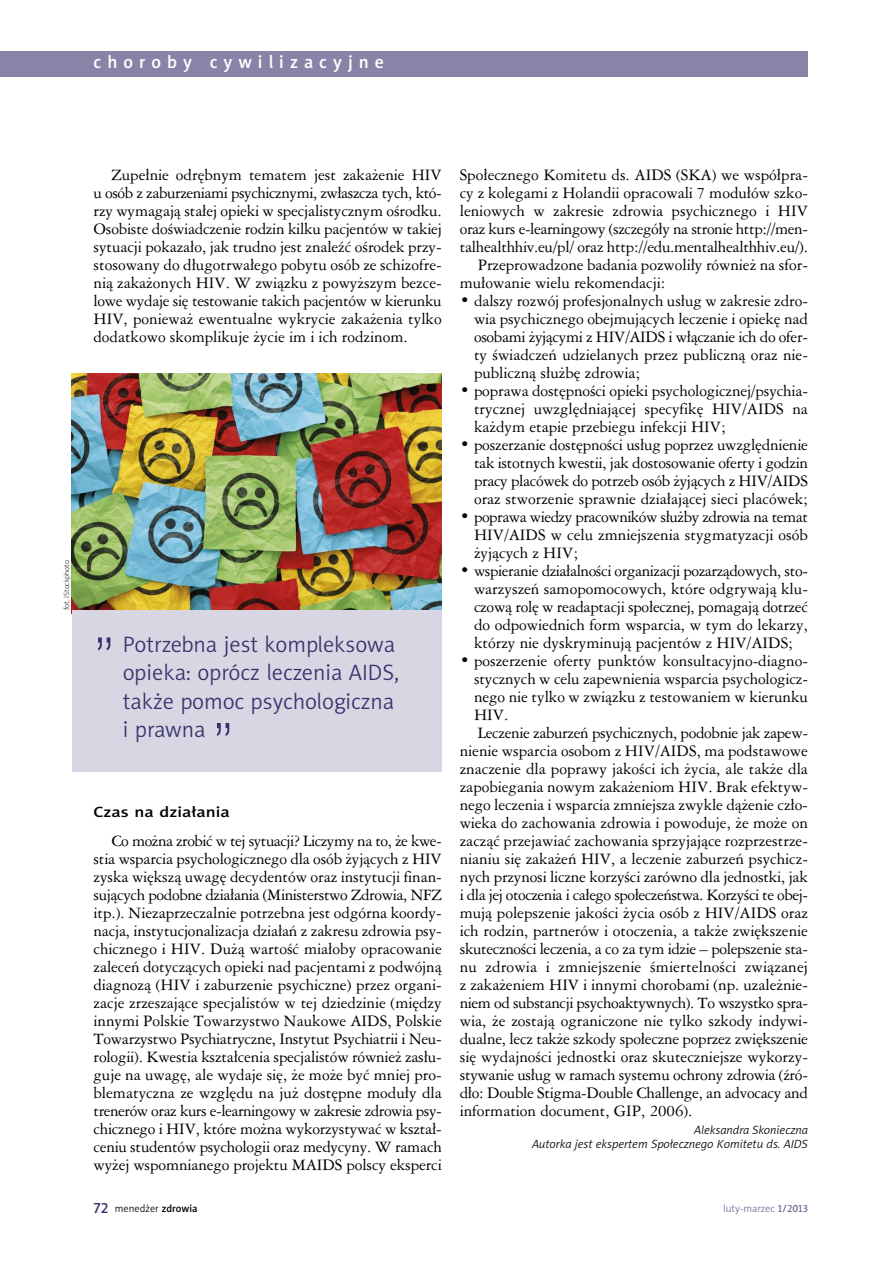
<style>
.page{position:relative;width:893px;height:1263px;background:#fff}
.page>*{position:absolute;margin:0;border:0;box-sizing:border-box;transform-origin:0 0}
.t1{font:52.5px "Swis 721 Lt PL";color:#36326d}
.t2{font:22.5px/28.5px "Naomi Sans EFNPS Light";color:#36326d}
.t3{font:18px "Naomi Sans EFNPS Medium";letter-spacing:.335em;color:#fff}
.t4{font:15px/18px "Ameri Garmnd PL";color:#000;text-align:justify}
.t5{font:15px "Ameri Garmnd PL";letter-spacing:-.02em;color:#000}
.t6{font:15px "Ameri Garmnd PL";letter-spacing:-.03em;color:#000}
.t7{font:15px "Ameri Garmnd PL";letter-spacing:-.025em;color:#000}
.t8{font:15px "Naomi Sans EFNPS Medium";color:#000;scale:1.2 1}
.t9{font:italic 12px/13.5px "Naomi Sans EFNPS Light";color:#000;text-align:right}
.t10{font:10.5px "Naomi Sans EFNPS Light";color:#000}
.t11{font:10.5px "Naomi Sans EFNPS Light";color:#727099}
.t12{font:7.5px "Naomi Sans EFNPS Thin";color:#000}
.s1{font-family:"Naomi Sans EFNPS Medium";font-size:15px;color:#36326d}
.s2{font-family:"Naomi Sans EFNPS Medium"}
</style>
<div class="page">
<div style="left:0;top:51px;width:808px;height:26px;background:#8784a8"></div>
<img style="left:72px;top:373px;width:370px;height:237px">
<div style="left:72px;top:610px;width:370px;height:161px;background:#d7d6e2"></div>
<p class="t3" style="left:94px;top:55px;width:292px">choroby cywilizacyjne</p>
<p class="t12" style="left:64px;top:610px;width:51px;rotate:-90deg">fot. iStockphoto</p>
<p class="t4" style="left:94px;top:166px;width:350px;text-indent:18px">Zupełnie odrębnym tematem jest zakażenie HIV u osób z zaburzeniami psychicznymi, zwłaszcza tych, któ&shy;rzy wymagają stałej opieki w specjalistycznym ośrodku.<br>Osobiste doświadczenie rodzin kilku pacjentów w takiej sytuacji pokazało, jak trudno jest znaleźć ośrodek przy&shy;stosowany do długotrwałego pobytu osób ze schizofre&shy;nią zakażonych HIV. W związku z powyższym bezce&shy;lowe wydaje się testowanie takich pacjentów w kierunku HIV, ponieważ ewentualne wykrycie zakażenia tylko dodatkowo skomplikuje życie im i ich rodzinom.</p>
<p class="t4" style="left:460px;top:166px;width:350px">Społecznego Komitetu ds. AIDS (SKA) we współpra-</p>
<p class="t4" style="left:460px;top:184px;width:350px">cy z kolegami z Holandii opracowali 7 modułów szko-</p>
<p class="t4" style="left:460px;top:202px;width:350px">leniowych w zakresie zdrowia psychicznego i HIV</p>
<p class="t6" style="left:460px;top:220px;width:350px">oraz kurs e-learningowy (szczegóły na stronie http://men-</p>
<p class="t4" style="left:460px;top:238px;width:350px">talhealthhiv.eu/pl/ oraz http://edu.mentalhealthhiv.eu/).</p>
<p class="t4" style="left:478px;top:256px;width:332px">Przeprowadzone badania pozwoliły również na sfor-</p>
<p class="t4" style="left:460px;top:274px;width:207px">mułowanie wielu rekomendacji:</p>
<p class="t4" style="left:474px;top:292px;width:335px;text-indent:-14px">• dalszy rozwój profesjonalnych usług w zakresie zdro&shy;wia psychicznego obejmujących leczenie i opiekę nad osobami żyjącymi z HIV/AIDS i włączanie ich do ofer&shy;ty świadczeń udzielanych przez publiczną oraz nie&shy;publiczną służbę zdrowia;</p>
<p class="t4" style="left:474px;top:382px;width:335px;text-indent:-14px">• poprawa dostępności opieki psychologicznej/psychia&shy;trycznej uwzględniającej specyfikę HIV/AIDS na każdym etapie przebiegu infekcji HIV;</p>
<p class="t4" style="left:474px;top:436px;width:335px;text-indent:-14px">• poszerzanie dostępności usług poprzez uwzględnienie tak istotnych kwestii, jak dostosowanie oferty i godzin pracy placówek do potrzeb osób żyjących z HIV/AIDS oraz stworzenie sprawnie działającej sieci placówek;</p>
<p class="t4" style="left:474px;top:508px;width:335px;text-indent:-14px">• poprawa wiedzy pracowników służby zdrowia na temat HIV/AIDS w celu zmniejszenia stygmatyzacji osób żyjących z HIV;</p>
<p class="t4" style="left:474px;top:562px;width:335px;text-indent:-14px">• wspieranie działalności organizacji pozarządowych, sto&shy;warzyszeń samopomocowych, które odgrywają klu&shy;czową rolę w readaptacji społecznej, pomagają dotrzeć do odpowiednich form wsparcia, w tym do lekarzy, którzy nie dyskryminują pacjentów z HIV/AIDS;</p>
<p class="t4" style="left:460px;top:652px;width:350px">• poszerzenie oferty punktów konsultacyjno-diagno-</p>
<p class="t4" style="left:474px;top:670px;width:335px">stycznych w celu zapewnienia wsparcia psychologicz-</p>
<p class="t4" style="left:474px;top:688px;width:335px">nego nie tylko w związku z testowaniem w kierunku</p>
<p class="t4" style="left:474px;top:706px;width:36px">HIV.</p>
<p class="t5" style="left:478px;top:724px;width:332px">Leczenie zaburzeń psychicznych, podobnie jak zapew-</p>
<p class="t4" style="left:460px;top:742px;width:350px">nienie wsparcia osobom z HIV/AIDS, ma podstawowe</p>
<p class="t4" style="left:460px;top:760px;width:350px">znaczenie dla poprawy jakości ich życia, ale także dla</p>
<p class="t4" style="left:460px;top:778px;width:350px">zapobiegania nowym zakażeniom HIV. Brak efektyw-</p>
<p class="t4" style="left:460px;top:796px;width:350px">nego leczenia i wsparcia zmniejsza zwykle dążenie czło-</p>
<p class="t4" style="left:460px;top:814px;width:350px">wieka do zachowania zdrowia i powoduje, że może on</p>
<p class="t4" style="left:460px;top:832px;width:350px">zacząć przejawiać zachowania sprzyjające rozprzestrze-</p>
<p class="t4" style="left:460px;top:850px;width:350px">nianiu się zakażeń HIV, a leczenie zaburzeń psychicz-</p>
<p class="t4" style="left:460px;top:868px;width:350px">nych przynosi liczne korzyści zarówno dla jednostki, jak</p>
<p class="t6" style="left:460px;top:886px;width:350px">i dla jej otoczenia i całego społeczeństwa. Korzyści te obej-</p>
<p class="t4" style="left:460px;top:904px;width:350px">mują polepszenie jakości życia osób z HIV/AIDS oraz</p>
<p class="t4" style="left:460px;top:922px;width:350px">ich rodzin, partnerów i otoczenia, a także zwiększenie</p>
<p class="t7" style="left:460px;top:940px;width:350px">skuteczności leczenia, a co za tym idzie – polepszenie sta-</p>
<p class="t4" style="left:460px;top:958px;width:350px">nu zdrowia i zmniejszenie śmiertelności związanej</p>
<p class="t4" style="left:460px;top:976px;width:350px">z zakażeniem HIV i innymi chorobami (np. uzależnie-</p>
<p class="t7" style="left:460px;top:994px;width:350px">niem od substancji psychoaktywnych). To wszystko spra-</p>
<p class="t4" style="left:460px;top:1012px;width:350px">wia, że zostają ograniczone nie tylko szkody indywi-</p>
<p class="t4" style="left:460px;top:1030px;width:350px">dualne, lecz także szkody społeczne poprzez zwiększenie</p>
<p class="t4" style="left:460px;top:1048px;width:350px">się wydajności jednostki oraz skuteczniejsze wykorzy-</p>
<p class="t5" style="left:460px;top:1066px;width:350px">stywanie usług w ramach systemu ochrony zdrowia (źró-</p>
<p class="t5" style="left:460px;top:1084px;width:350px">dło: Double Stigma-Double Challenge, an advocacy and</p>
<p class="t4" style="left:460px;top:1102px;width:234px">information document, GIP, 2006).</p>
<p class="t9" style="left:532px;top:1124px;width:277px">Aleksandra Skonieczna<br>Autorka jest ekspertem Społecznego Komitetu ds. AIDS</p>
<h1 class="t1" style="left:93px;top:629px;width:24px">”</h1>
<h2 class="t2" style="left:123px;top:632px;width:278px">Potrzebna jest kompleksowa opieka: oprócz leczenia AIDS, także pomoc psychologiczna i prawna</h2>
<h1 class="t1" style="left:212px;top:715px;width:24px">”</h1>
<p class="t8" style="left:94px;top:806px;width:115px">Czas na działania</p>
<p class="t4" style="left:94px;top:832px;width:350px;text-indent:18px">Co można zrobić w tej sytuacji? Liczymy na to, że kwe&shy;stia wsparcia psychologicznego dla osób żyjących z HIV zyska większą uwagę decydentów oraz instytucji finan&shy;sujących podobne działania (Ministerstwo Zdrowia, NFZ itp.). Niezaprzeczalnie potrzebna jest odgórna koordy&shy;nacja, instytucjonalizacja działań z zakresu zdrowia psy&shy;chicznego i HIV. Dużą wartość miałoby opracowanie zaleceń dotyczących opieki nad pacjentami z podwójną diagnozą (HIV i zaburzenie psychiczne) przez organi&shy;zacje zrzeszające specjalistów w tej dziedzinie (między innymi Polskie Towarzystwo Naukowe AIDS, Polskie Towarzystwo Psychiatryczne, Instytut Psychiatrii i Neu&shy;rologii). Kwestia kształcenia specjalistów również zasłu&shy;guje na uwagę, ale wydaje się, że może być mniej pro&shy;blematyczna ze względu na już dostępne moduły dla trenerów oraz kurs e-learningowy w zakresie zdrowia psy&shy;chicznego i HIV, które można wykorzystywać w kształ&shy;ceniu studentów psychologii oraz medycyny. W ramach wyżej wspomnianego projektu MAIDS polscy eksperci</p>
<p class="t10" style="left:94px;top:1204px;width:106px"><span class="s1">72</span> menedżer <span class="s2">zdrowia</span></p>
<p class="t11" style="left:723px;top:1204px;width:86px">luty-marzec <span class="s2">1/2013</span></p>
</div>
